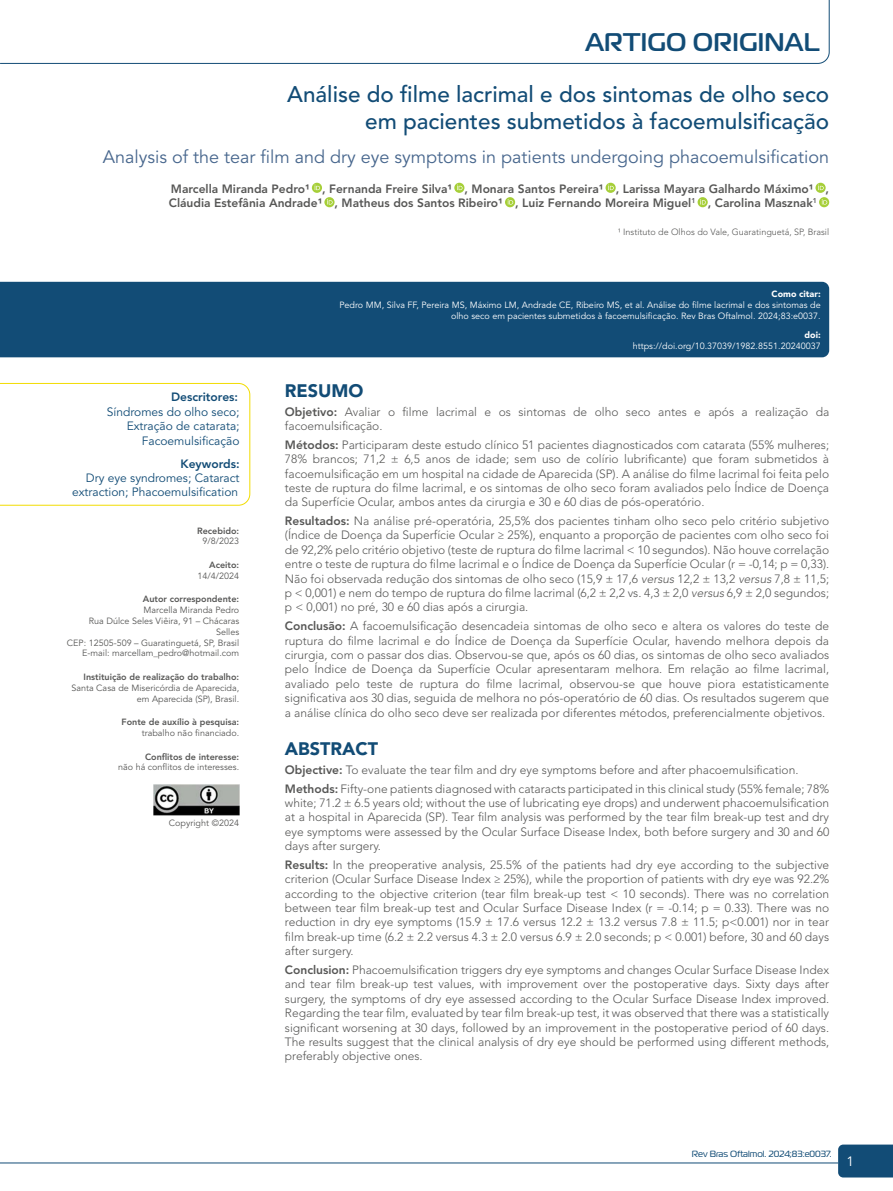
<style>
.page{position:relative;width:893px;height:1191px;background:#fff}
.page>*{position:absolute;margin:0;border:0;box-sizing:border-box;transform-origin:0 0}
.t1{font:500 25.5px "Magistral";letter-spacing:.01em;color:#124c76}
.t2{font:500 22.5px/27px "Avenir LT Std";color:#124c76;text-align:right}
.t3{font:18px "Avenir LT Std";color:#47668d}
.t4{font:900 18px "Avenir LT Std";color:#124c76}
.t5{font:13.5px "Avenir LT Std";color:#fff}
.t6{font:300 12px/14.4px "Avenir LT Std";color:#575756;text-align:justify}
.t7{font:800 12px/14.4px "Avenir LT Std";color:#575756}
.t8{font:12px/14.4px "Avenir LT Std";color:#124c76;text-align:right}
.t9{font:800 12px "Avenir LT Std";color:#124c76}
.t10{font:9px/10.8px "Avenir LT Std";color:#575756;text-align:right}
.t11{font:9px/10.8px "Avenir LT Std";color:#fff;text-align:right}
.t12{font:800 9px "Avenir LT Std";color:#575756}
.t13{font:300 9px "Avenir LT Std";color:#575756}
.t14{font:9px "Magistral";color:#124c76}
.t15{font:900 9px "Avenir LT Std";color:#fff}
.s1{font-weight:800}
.s2{font-style:italic}
</style>
<div class="page">
<div style="left:838px;top:1144px;width:55px;height:33px;background:#124c76"></div>
<hr style="left:0;top:1162px;width:838px;height:1px;background:#124c76">
<svg style="left:1px;top:0;width:829px;height:64px"></svg>
<svg style="left:0;top:383px;width:250px;height:122px"></svg>
<div style="left:0;top:282px;width:829px;height:75px;background:#124c76"></div>
<svg style="left:312px;top:183px;width:10px;height:10px"></svg>
<svg style="left:315px;top:185px;width:5px;height:5px"></svg>
<svg style="left:454px;top:183px;width:10px;height:10px"></svg>
<svg style="left:457px;top:185px;width:5px;height:5px"></svg>
<svg style="left:606px;top:183px;width:10px;height:10px"></svg>
<svg style="left:608px;top:185px;width:6px;height:5px"></svg>
<svg style="left:815px;top:183px;width:11px;height:10px"></svg>
<svg style="left:818px;top:185px;width:6px;height:5px"></svg>
<svg style="left:324px;top:197px;width:11px;height:10px"></svg>
<svg style="left:327px;top:199px;width:6px;height:5px"></svg>
<svg style="left:505px;top:197px;width:10px;height:10px"></svg>
<svg style="left:508px;top:199px;width:5px;height:5px"></svg>
<svg style="left:698px;top:197px;width:10px;height:10px"></svg>
<svg style="left:700px;top:199px;width:6px;height:5px"></svg>
<svg style="left:819px;top:197px;width:10px;height:10px"></svg>
<svg style="left:822px;top:199px;width:5px;height:5px"></svg>
<img style="left:153px;top:785px;width:86px;height:30px">
<h1 class="t1" style="left:585px;top:27px;width:236px">ARTIGO ORIGINAL</h1>
<h2 class="t2" style="left:287px;top:81px;width:543px">Análise do filme lacrimal e dos sintomas de olho seco em pacientes submetidos à facoemulsificação</h2>
<h3 class="t3" style="left:103px;top:147px;width:728px">Analysis of the tear film and dry eye symptoms in patients undergoing phacoemulsification</h3>
<p class="t7" style="left:169px;top:181px;width:662px">Marcella Miranda Pedro¹ , Fernanda Freire Silva¹ , Monara Santos Pereira¹ , Larissa Mayara Galhardo Máximo¹ ,<br>Cláudia Estefânia Andrade¹ , Matheus dos Santos Ribeiro¹ , Luiz Fernando Moreira Miguel<sup>1</sup> , Carolina Masznak<sup>1</sup></p>
<p class="t13" style="left:618px;top:227px;width:213px">¹ Instituto de Olhos do Vale, Guaratinguetá, SP, Brasil</p>
<p class="t9" style="left:171px;top:390px;width:69px">Descritores:</p>
<p class="t8" style="left:107px;top:405px;width:134px">Síndromes do olho seco;<br>Extração de catarata;<br>Facoemulsificação</p>
<p class="t9" style="left:181px;top:456px;width:61px">Keywords:</p>
<p class="t8" style="left:72px;top:471px;width:169px">Dry eye syndromes; Cataract extraction; Phacoemulsification</p>
<p class="t12" style="left:197px;top:525px;width:44px">Recebido:</p>
<p class="t10" style="left:202px;top:536px;width:38px">9/8/2023</p>
<p class="t12" style="left:209px;top:559px;width:31px">Aceito:</p>
<p class="t10" style="left:197px;top:570px;width:43px">14/4/2024</p>
<p class="t12" style="left:143px;top:594px;width:98px">Autor correspondente:</p>
<p class="t10" style="left:67px;top:605px;width:174px">Marcella Miranda Pedro<br>Rua Dúlce Seles Viêira, 91 – Chácaras<br>Selles<br>CEP: 12505-509 – Guaratinguetá, SP, Brasil<br>E-mail: marcellam_pedro@hotmail.com</p>
<p class="t12" style="left:84px;top:671px;width:157px">Instituição de realização do trabalho:</p>
<p class="t10" style="left:71px;top:682px;width:169px">Santa Casa de Misericórdia de Aparecida, em Aparecida (SP), Brasil.</p>
<p class="t12" style="left:122px;top:716px;width:119px">Fonte de auxílio à pesquisa:</p>
<p class="t10" style="left:142px;top:727px;width:99px">trabalho não financiado.</p>
<p class="t12" style="left:145px;top:751px;width:96px">Conflitos de interesse:</p>
<p class="t10" style="left:118px;top:762px;width:123px">não há conflitos de interesses.</p>
<p class="t10" style="left:169px;top:818px;width:72px">Copyright ©2024</p>
<p class="t15" style="left:771px;top:288px;width:51px">Como citar:</p>
<p class="t11" style="left:339px;top:300px;width:483px">Pedro MM, Silva FF, Pereira MS, Máximo LM, Andrade CE, Ribeiro MS, et al. Análise do filme lacrimal e dos sintomas de olho seco em pacientes submetidos à facoemulsificação. Rev Bras Oftalmol. 2024;83:e0037.</p>
<p class="t15" style="left:804px;top:329px;width:18px">doi:</p>
<p class="t11" style="left:633px;top:340px;width:189px">https://doi.org/10.37039/1982.8551.20240037</p>
<h3 class="t4" style="left:285px;top:380px;width:80px">RESUMO</h3>
<p class="t6" style="left:285px;top:404px;width:546px"><span class="s1">Objetivo:</span> Avaliar o filme lacrimal e os sintomas de olho seco antes e após a realização da facoemulsificação.</p>
<p class="t6" style="left:285px;top:437px;width:546px"><span class="s1">Métodos:</span> Participaram deste estudo clínico 51 pacientes diagnosticados com catarata (55% mulheres; 78% brancos; 71,2 ± 6,5 anos de idade; sem uso de colírio lubrificante) que foram submetidos à facoemulsificação em um hospital na cidade de Aparecida (SP). A análise do filme lacrimal foi feita pelo teste de ruptura do filme lacrimal, e os sintomas de olho seco foram avaliados pelo Índice de Doença da Superfície Ocular, ambos antes da cirurgia e 30 e 60 dias de pós-operatório.</p>
<p class="t6" style="left:285px;top:514px;width:546px"><span class="s1">Resultados:</span> Na análise pré-operatória, 25,5% dos pacientes tinham olho seco pelo critério subjetivo (Índice de Doença da Superfície Ocular ≥ 25%), enquanto a proporção de pacientes com olho seco foi de 92,2% pelo critério objetivo (teste de ruptura do filme lacrimal &lt; 10 segundos). Não houve correlação entre o teste de ruptura do filme lacrimal e o Índice de Doença da Superfície Ocular (r = -0,14; p = 0,33).<br>Não foi observada redução dos sintomas de olho seco (15,9 ± 17,6 <span class="s2">versus</span> 12,2 ± 13,2 <span class="s2">versus</span> 7,8 ± 11,5; p &lt; 0,001) e nem do tempo de ruptura do filme lacrimal (6,2 ± 2,2 vs. 4,3 ± 2,0 <span class="s2">versus</span> 6,9 ± 2,0 segundos; p &lt; 0,001) no pré, 30 e 60 dias após a cirurgia.</p>
<p class="t6" style="left:285px;top:619px;width:546px"><span class="s1">Conclusão:</span> A facoemulsificação desencadeia sintomas de olho seco e altera os valores do teste de ruptura do filme lacrimal e do Índice de Doença da Superfície Ocular, havendo melhora depois da cirurgia, com o passar dos dias. Observou-se que, após os 60 dias, os sintomas de olho seco avaliados pelo Índice de Doença da Superfície Ocular apresentaram melhora. Em relação ao filme lacrimal, avaliado pelo teste de ruptura do filme lacrimal, observou-se que houve piora estatisticamente significativa aos 30 dias, seguida de melhora no pós-operatório de 60 dias. Os resultados sugerem que a análise clínica do olho seco deve ser realizada por diferentes métodos, preferencialmente objetivos.</p>
<h3 class="t4" style="left:285px;top:738px;width:95px">ABSTRACT</h3>
<p class="t6" style="left:285px;top:760px;width:546px;line-height:18.6px"><span class="s1">Objective:</span> To evaluate the tear film and dry eye symptoms before and after phacoemulsification.<br><span class="s1">Methods:</span> Fifty-one patients diagnosed with cataracts participated in this clinical study (55% female; 78%</p>
<p class="t6" style="left:285px;top:795px;width:546px">white; 71.2 ± 6.5 years old; without the use of lubricating eye drops) and underwent phacoemulsification at a hospital in Aparecida (SP). Tear film analysis was performed by the tear film break-up test and dry eye symptoms were assessed by the Ocular Surface Disease Index, both before surgery and 30 and 60 days after surgery.</p>
<p class="t6" style="left:285px;top:857px;width:546px"><span class="s1">Results:</span> In the preoperative analysis, 25.5% of the patients had dry eye according to the subjective criterion (Ocular Surface Disease Index ≥ 25%), while the proportion of patients with dry eye was 92.2% according to the objective criterion (tear film break-up test &lt; 10 seconds). There was no correlation between tear film break-up test and Ocular Surface Disease Index (r = -0.14; p = 0.33). There was no reduction in dry eye symptoms (15.9 ± 17.6 versus 12.2 ± 13.2 versus 7.8 ± 11.5; p&lt;0.001) nor in tear film break-up time (6.2 ± 2.2 versus 4.3 ± 2.0 versus 6.9 ± 2.0 seconds; p &lt; 0.001) before, 30 and 60 days after surgery.</p>
<p class="t6" style="left:285px;top:962px;width:546px"><span class="s1">Conclusion:</span> Phacoemulsification triggers dry eye symptoms and changes Ocular Surface Disease Index and tear film break-up test values, with improvement over the postoperative days. Sixty days after surgery, the symptoms of dry eye assessed according to the Ocular Surface Disease Index improved.<br>Regarding the tear film, evaluated by tear film break-up test, it was observed that there was a statistically significant worsening at 30 days, followed by an improvement in the postoperative period of 60 days.<br>The results suggest that the clinical analysis of dry eye should be performed using different methods, preferably objective ones.</p>
<p class="t14" style="left:692px;top:1147px;width:141px">Rev Bras Oftalmol. 2024;83:e0037.</p>
<p class="t5" style="left:847px;top:1153px;width:9px">1</p>
</div>
